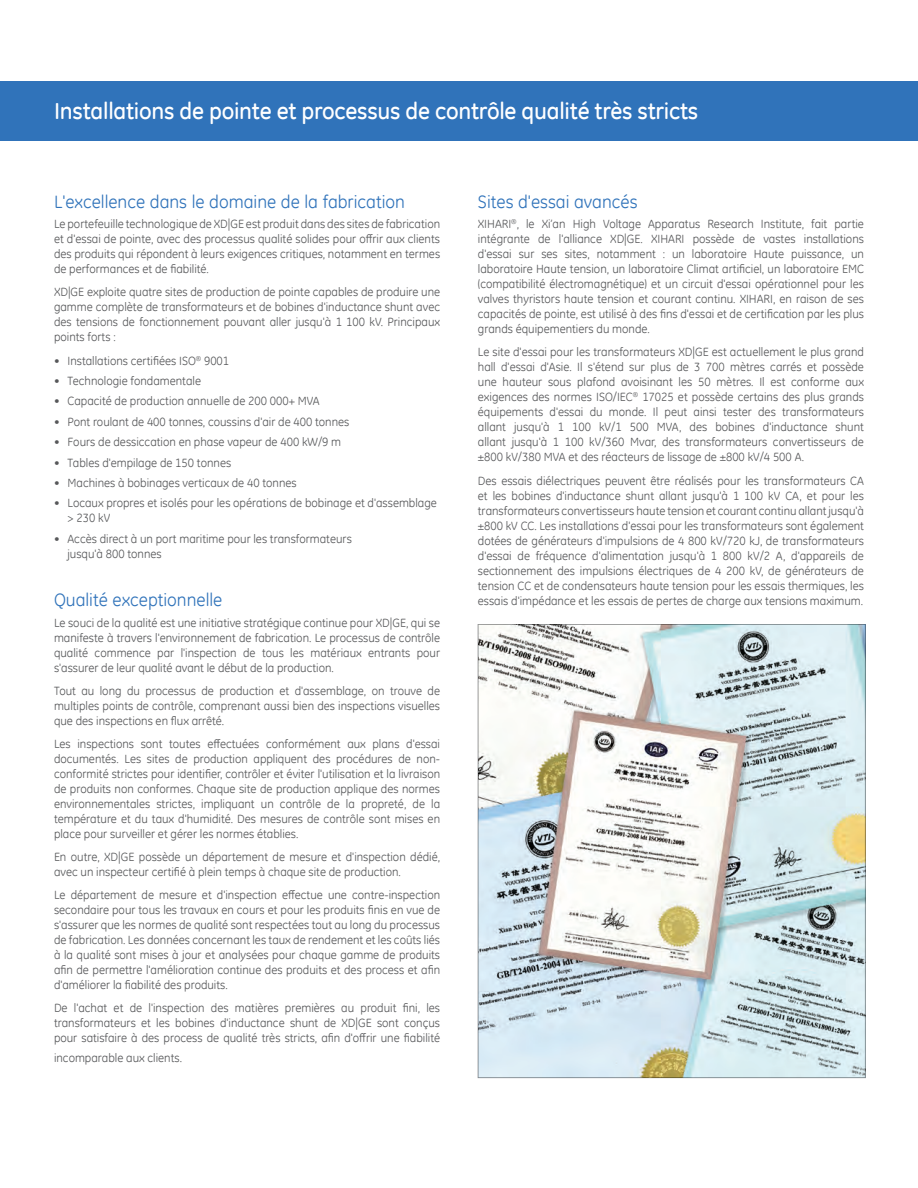
<style>
.page{position:relative;width:918px;height:1188px;background:#fff}
.page>*{position:absolute;margin:0;border:0;box-sizing:border-box;transform-origin:0 0}
.XD_Section_Head{font:500 23.25px "GE Inspira";letter-spacing:-.01em;color:#fff}
.XD_Section_Sub{font:18px "GE Inspira";color:#3073ba}
.XD_Copy{font:12px/15px "GE Inspira";color:#57585a;text-align:justify}
</style>
<div class="page">
<div style="left:0;top:81px;width:918px;height:59px;background:#3073ba"></div>
<img style="left:480px;top:626px;width:384px;height:450px">
<p class="XD_Section_Head" style="left:54px;top:97px;width:646px">Installations de pointe et processus de contrôle qualité très stricts</p>
<p class="XD_Section_Sub" style="left:54px;top:190px;width:352px">L'excellence dans le domaine de la fabrication</p>
<p class="XD_Copy" style="left:54px;top:216px;width:388px">Le portefeuille technologique de XD|GE est produit dans des sites de fabrication et d'essai de pointe, avec des processus qualité solides pour offrir aux clients des produits qui répondent à leurs exigences critiques, notamment en termes de performances et de fiabilité.</p>
<p class="XD_Copy" style="left:54px;top:284px;width:388px">XD|GE exploite quatre sites de production de pointe capables de produire une gamme complète de transformateurs et de bobines d'inductance shunt avec des tensions de fonctionnement pouvant aller jusqu'à 1 100 kV. Principaux points forts :</p>
<p class="XD_Copy" style="left:54px;top:353px;width:177px">• Installations certifiées ISO<sup>®</sup> 9001</p>
<p class="XD_Copy" style="left:54px;top:373px;width:149px">• Technologie fondamentale</p>
<p class="XD_Copy" style="left:54px;top:393px;width:267px">• Capacité de production annuelle de 200 000+ MVA</p>
<p class="XD_Copy" style="left:54px;top:414px;width:297px">• Pont roulant de 400 tonnes, coussins d'air de 400 tonnes</p>
<p class="XD_Copy" style="left:54px;top:434px;width:289px">• Fours de dessiccation en phase vapeur de 400 kW/9 m</p>
<p class="XD_Copy" style="left:54px;top:455px;width:179px">• Tables d'empilage de 150 tonnes</p>
<p class="XD_Copy" style="left:54px;top:475px;width:244px">• Machines à bobinages verticaux de 40 tonnes</p>
<p class="XD_Copy" style="left:68px;top:495px;width:371px;text-indent:-14px">• Locaux propres et isolés pour les opérations de bobinage et d'assemblage &gt; 230 kV</p>
<p class="XD_Copy" style="left:68px;top:531px;width:286px;text-indent:-14px">• Accès direct à un port maritime pour les transformateurs jusqu'à 800 tonnes</p>
<p class="XD_Section_Sub" style="left:54px;top:588px;width:170px">Qualité exceptionnelle</p>
<p class="XD_Copy" style="left:54px;top:615px;width:388px">Le souci de la qualité est une initiative stratégique continue pour XD|GE, qui se manifeste à travers l'environnement de fabrication. Le processus de contrôle qualité commence par l'inspection de tous les matériaux entrants pour s'assurer de leur qualité avant le début de la production.</p>
<p class="XD_Copy" style="left:54px;top:683px;width:388px">Tout au long du processus de production et d'assemblage, on trouve de multiples points de contrôle, comprenant aussi bien des inspections visuelles que des inspections en flux arrêté.</p>
<p class="XD_Copy" style="left:54px;top:736px;width:388px">Les inspections sont toutes effectuées conformément aux plans d'essai documentés. Les sites de production appliquent des procédures de non&shy;conformité strictes pour identifier, contrôler et éviter l'utilisation et la livraison de produits non conformes. Chaque site de production applique des normes environnementales strictes, impliquant un contrôle de la propreté, de la température et du taux d'humidité. Des mesures de contrôle sont mises en place pour surveiller et gérer les normes établies.</p>
<p class="XD_Copy" style="left:54px;top:849px;width:388px">En outre, XD|GE possède un département de mesure et d'inspection dédié, avec un inspecteur certifié à plein temps à chaque site de production.</p>
<p class="XD_Copy" style="left:54px;top:887px;width:388px">Le département de mesure et d'inspection effectue une contre-inspection secondaire pour tous les travaux en cours et pour les produits finis en vue de s'assurer que les normes de qualité sont respectées tout au long du processus de fabrication. Les données concernant les taux de rendement et les coûts liés à la qualité sont mises à jour et analysées pour chaque gamme de produits afin de permettre l'amélioration continue des produits et des process et afin d'améliorer la fiabilité des produits.</p>
<p class="XD_Copy" style="left:54px;top:1000px;width:388px">De l'achat et de l'inspection des matières premières au produit fini, les transformateurs et les bobines d'inductance shunt de XD|GE sont conçus pour satisfaire à des process de qualité très stricts, afin d'offrir une fiabilité</p>
<p class="XD_Copy" style="left:54px;top:1050px;width:130px">incomparable aux clients.</p>
<p class="XD_Section_Sub" style="left:478px;top:190px;width:161px">Sites d'essai avancés</p>
<p class="XD_Copy" style="left:478px;top:216px;width:388px">XIHARI<sup>®</sup>, le Xi’an High Voltage Apparatus Research Institute, fait partie intégrante de l'alliance XD|GE. XIHARI possède de vastes installations d'essai sur ses sites, notamment : un laboratoire Haute puissance, un laboratoire Haute tension, un laboratoire Climat artificiel, un laboratoire EMC (compatibilité électromagnétique) et un circuit d'essai opérationnel pour les valves thyristors haute tension et courant continu. XIHARI, en raison de ses capacités de pointe, est utilisé à des fins d'essai et de certification par les plus grands équipementiers du monde.</p>
<p class="XD_Copy" style="left:478px;top:344px;width:388px">Le site d'essai pour les transformateurs XD|GE est actuellement le plus grand hall d'essai d'Asie. Il s'étend sur plus de 3 700 mètres carrés et possède une hauteur sous plafond avoisinant les 50 mètres. Il est conforme aux exigences des normes ISO/IEC<sup>®</sup> 17025 et possède certains des plus grands équipements d'essai du monde. Il peut ainsi tester des transformateurs allant jusqu'à 1 100 kV/1 500 MVA, des bobines d'inductance shunt allant jusqu'à 1 100 kV/360 Mvar, des transformateurs convertisseurs de ±800 kV/380 MVA et des réacteurs de lissage de ±800 kV/4 500 A.</p>
<p class="XD_Copy" style="left:478px;top:473px;width:388px">Des essais diélectriques peuvent être réalisés pour les transformateurs CA et les bobines d'inductance shunt allant jusqu'à 1 100 kV CA, et pour les transformateurs convertisseurs haute tension et courant continu allant jusqu'à ±800 kV CC. Les installations d'essai pour les transformateurs sont également dotées de générateurs d'impulsions de 4 800 kV/720 kJ, de transformateurs d'essai de fréquence d'alimentation jusqu'à 1 800 kV/2 A, d'appareils de sectionnement des impulsions électriques de 4 200 kV, de générateurs de tension CC et de condensateurs haute tension pour les essais thermiques, les essais d'impédance et les essais de pertes de charge aux tensions maximum.</p>
</div>
